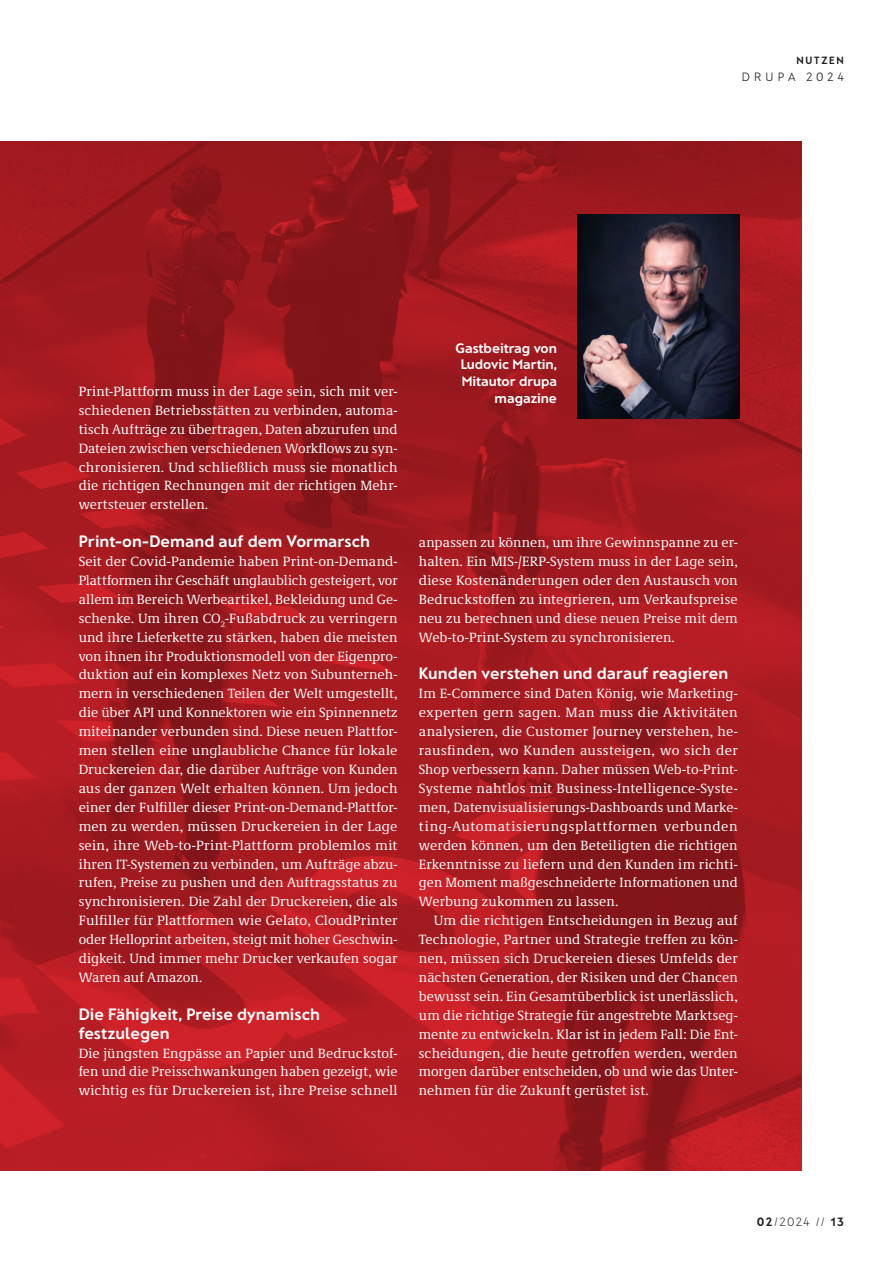
<style>
.page{position:relative;width:893px;height:1263px;background:#fff}
.page>*{position:absolute;margin:0;border:0;box-sizing:border-box;transform-origin:0 0}
.t1{font:700 16.5px/18.9px "Franz Sans";letter-spacing:.005em;color:#fff}
.t2{font:13.8px/18.9px "Demos Next Pro";letter-spacing:.01em;color:#fff;text-align:justify}
.t3{font:700 13.8px/16.5px "Franz Sans";color:#fff;text-align:right}
.t4{font:200 12px "Franz Sans";color:#231f20}
.t5{font:300 12px "Franz Sans";letter-spacing:.33em;color:#231f20}
.t6{font:700 10.5px "Franz Sans";letter-spacing:.175em;color:#231f20}
.s1{font-weight:700}
</style>
<div class="page">
<img style="left:0;top:141px;width:801px;height:1030px">
<img style="left:577px;top:215px;width:162px;height:204px">
<p class="t6" style="left:796px;top:55px;width:49px">NUTZEN</p>
<p class="t5" style="left:742px;top:70px;width:104px">DRUPA 2024</p>
<p class="t2" style="left:79px;top:381px;width:320px">Print-Plattform muss in der Lage sein, sich mit ver&shy;schiedenen Betriebsstätten zu verbinden, automa&shy;tisch Aufträge zu übertragen, Daten abzurufen und Dateien zwischen verschiedenen Workflows zu syn&shy;chronisieren. Und schließlich muss sie monatlich die richtigen Rechnungen mit der richtigen Mehr&shy;wertsteuer erstellen.</p>
<p class="t1" style="left:79px;top:532px;width:293px">Print-on-Demand auf dem Vormarsch</p>
<p class="t2" style="left:79px;top:551px;width:320px">Seit der Covid-Pandemie haben Print-on-Demand-Plattformen ihr Geschäft unglaublich gesteigert, vor allem im Bereich Werbeartikel, Bekleidung und Ge&shy;schenke. Um ihren CO<sub>2</sub>-Fußabdruck zu verringern und ihre Lieferkette zu stärken, haben die meisten von ihnen ihr Produktionsmodell von der Eigenpro&shy;duktion auf ein komplexes Netz von Subunterneh&shy;mern in verschiedenen Teilen der Welt umgestellt, die über API und Konnektoren wie ein Spinnennetz miteinander verbunden sind. Diese neuen Plattfor&shy;men stellen eine unglaubliche Chance für lokale Druckereien dar, die darüber Aufträge von Kunden aus der ganzen Welt erhalten können. Um jedoch einer der Fulfiller dieser Print-on-Demand-Plattfor&shy;men zu werden, müssen Druckereien in der Lage sein, ihre Web-to-Print-Plattform problemlos mit ihren IT-Systemen zu verbinden, um Aufträge abzu&shy;rufen, Preise zu pushen und den Auftragsstatus zu synchronisieren. Die Zahl der Druckereien, die als Fulfiller für Plattformen wie Gelato, CloudPrinter oder Helloprint arbeiten, steigt mit hoher Geschwin&shy;digkeit. Und immer mehr Drucker verkaufen sogar Waren auf Amazon.</p>
<p class="t1" style="left:79px;top:1005px;width:243px">Die Fähigkeit, Preise dynamisch festzulegen</p>
<p class="t2" style="left:79px;top:1043px;width:320px">Die jüngsten Engpässe an Papier und Bedruckstof&shy;fen und die Preisschwankungen haben gezeigt, wie wichtig es für Druckereien ist, ihre Preise schnell</p>
<p class="t3" style="left:456px;top:340px;width:103px">Gastbeitrag von<br>Ludovic Martin,<br>Mitautor drupa magazine</p>
<p class="t2" style="left:419px;top:532px;width:320px">anpassen zu können, um ihre Gewinnspanne zu er&shy;halten. Ein MIS-/ERP-System muss in der Lage sein, diese Kostenänderungen oder den Austausch von Bedruckstoffen zu integrieren, um Verkaufspreise neu zu berechnen und diese neuen Preise mit dem Web-to-Print-System zu synchronisieren.</p>
<p class="t1" style="left:419px;top:664px;width:311px">Kunden verstehen und darauf reagieren</p>
<p class="t2" style="left:419px;top:684px;width:320px">Im E-Commerce sind Daten König, wie Marketing&shy;experten gern sagen. Man muss die Aktivitäten analysieren, die Customer Journey verstehen, he&shy;rausfinden, wo Kunden aussteigen, wo sich der Shop verbessern kann. Daher müssen Web-to-Print-Systeme nahtlos mit Business-Intelligence-Syste&shy;men, Datenvisualisierungs-Dashboards und Marke&shy;ting-Automatisierungsplattformen verbunden werden können, um den Beteiligten die richtigen Erkenntnisse zu liefern und den Kunden im richti&shy;gen Moment maßgeschneiderte Informationen und Werbung zukommen zu lassen.</p>
<p class="t2" style="left:419px;top:910px;width:320px;text-indent:15px">Um die richtigen Entscheidungen in Bezug auf Technologie, Partner und Strategie treffen zu kön&shy;nen, müssen sich Druckereien dieses Umfelds der nächsten Generation, der Risiken und der Chancen bewusst sein. Ein Gesamtüberblick ist unerlässlich, um die richtige Strategie für angestrebte Marktseg&shy;mente zu entwickeln. Klar ist in jedem Fall: Die Ent&shy;scheidungen, die heute getroffen werden, werden morgen darüber entscheiden, ob und wie das Unter&shy;nehmen für die Zukunft gerüstet ist.</p>
<p class="t4" style="left:757px;top:1215px;width:89px"><span class="s1">02</span>/2024 // <span class="s1">13</span></p>
</div>
